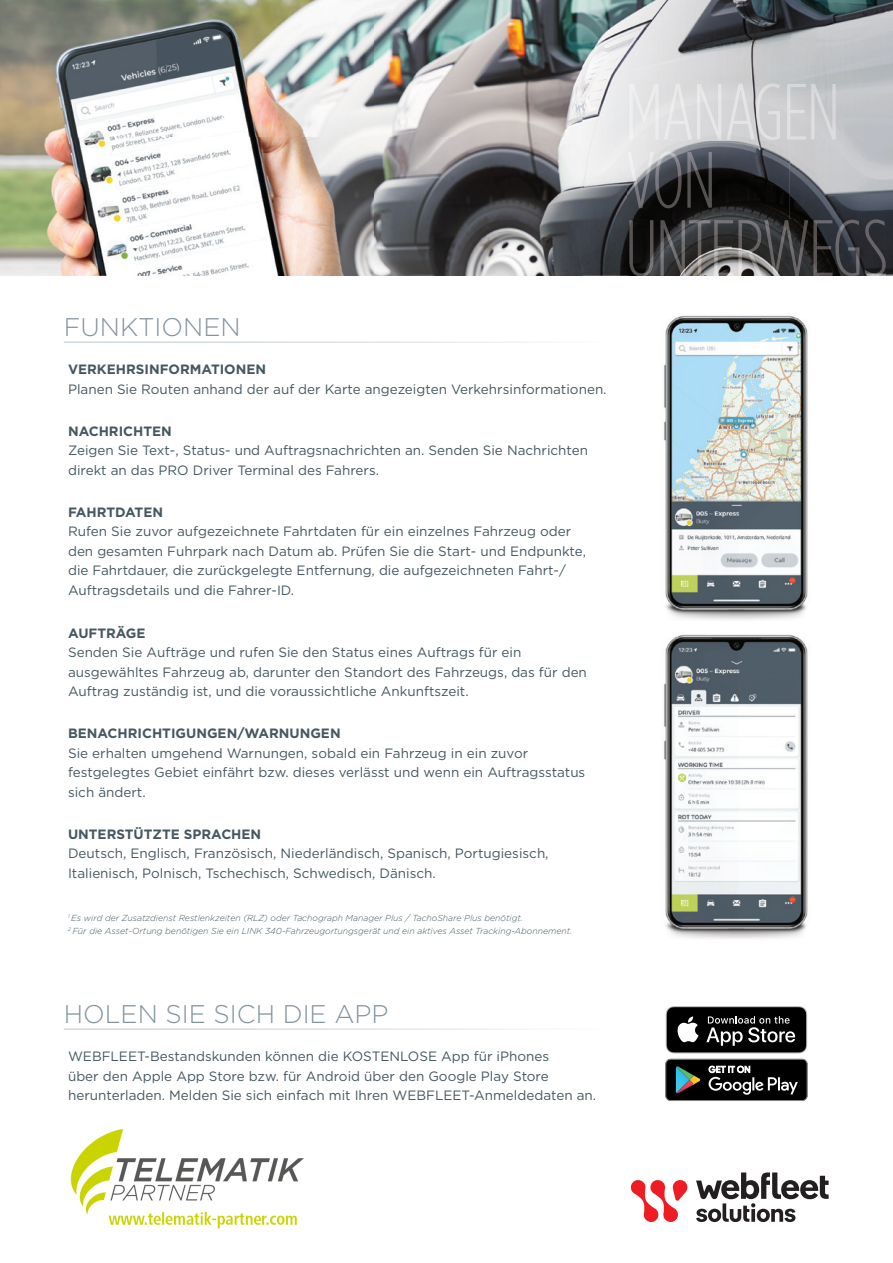
<style>
.page{position:relative;width:893px;height:1263px;background:#fff}
.page>*{position:absolute;margin:0;border:0;box-sizing:border-box;transform-origin:0 0}
.t1{font:300 25.5px "Gotham";color:#83949d}
.t2{font:13.5px/19.5px "Gotham";color:#455760}
.t3{font:700 13.5px "Gotham";color:#455760}
.t4{font:italic 300 8.7px/12.6px "Gotham";color:#455760}
</style>
<div class="page">
<svg style="left:696px;top:1172px;width:133px;height:50px"></svg>
<svg style="left:630px;top:1180px;width:58px;height:42px"></svg>
<img style="left:663px;top:315px;width:145px;height:624px">
<svg style="left:665px;top:1006px;width:143px;height:95px;background:#3c3e3e"></svg>
<img style="left:0;top:0;width:582px;height:138px">
<img style="left:0;top:138px;width:168px;height:138px">
<img style="left:582px;top:0;width:311px;height:92px">
<img style="left:582px;top:92px;width:52px;height:184px">
<img style="left:790px;top:92px;width:103px;height:138px">
<img style="left:168px;top:138px;width:415px;height:138px">
<img style="left:634px;top:140px;width:156px;height:79px">
<img style="left:886px;top:230px;width:7px;height:46px">
<img style="left:629px;top:83px;width:211px;height:57px">
<img style="left:627px;top:151px;width:85px;height:57px">
<img style="left:629px;top:219px;width:257px;height:57px">
<img style="left:70px;top:1129px;width:234px;height:100px">
<h1 class="t1" style="left:64px;top:311px;width:178px">FUNKTIONEN</h1>
<p class="t3" style="left:68px;top:360px;width:200px">VERKEHRSINFORMATIONEN</p>
<p class="t2" style="left:68px;top:379px;width:540px">Planen Sie Routen anhand der auf der Karte angezeigten Verkehrsinformationen.</p>
<p class="t3" style="left:68px;top:422px;width:105px">NACHRICHTEN</p>
<p class="t2" style="left:68px;top:441px;width:522px">Zeigen Sie Text-, Status- und Auftragsnachrichten an. Senden Sie Nachrichten direkt an das PRO Driver Terminal des Fahrers.</p>
<p class="t3" style="left:68px;top:503px;width:96px">FAHRTDATEN</p>
<p class="t2" style="left:68px;top:521px;width:519px">Rufen Sie zuvor aufgezeichnete Fahrtdaten für ein einzelnes Fahrzeug oder den gesamten Fuhrpark nach Datum ab. Prüfen Sie die Start- und Endpunkte, die Fahrtdauer, die zurückgelegte Entfernung, die aufgezeichneten Fahrt-/ Auftragsdetails und die Fahrer-ID.</p>
<p class="t3" style="left:68px;top:624px;width:79px">AUFTRÄGE</p>
<p class="t2" style="left:68px;top:642px;width:520px">Senden Sie Aufträge und rufen Sie den Status eines Auftrags für ein ausgewähltes Fahrzeug ab, darunter den Standort des Fahrzeugs, das für den<br>Auftrag zuständig ist, und die voraussichtliche Ankunftszeit.</p>
<p class="t3" style="left:68px;top:725px;width:274px">BENACHRICHTIGUNGEN/WARNUNGEN</p>
<p class="t2" style="left:68px;top:743px;width:519px">Sie erhalten umgehend Warnungen, sobald ein Fahrzeug in ein zuvor festgelegtes Gebiet einfährt bzw. dieses verlässt und wenn ein Auftragsstatus sich ändert.</p>
<p class="t3" style="left:68px;top:825px;width:195px">UNTERSTÜTZTE SPRACHEN</p>
<p class="t2" style="left:68px;top:844px;width:482px">Deutsch, Englisch, Französisch, Niederländisch, Spanisch, Portugiesisch,<br>Italienisch, Polnisch, Tschechisch, Schwedisch, Dänisch.</p>
<p class="t4" style="left:68px;top:912px;width:506px"><sup>1</sup> Es wird der Zusatzdienst Restlenkzeiten (RLZ) oder Tachograph Manager Plus / TachoShare Plus benötigt.<br><sup>2</sup> Für die Asset-Ortung benötigen Sie ein LINK 340-Fahrzeugortungsgerät und ein aktives Asset Tracking-Abonnement.</p>
<h1 class="t1" style="left:64px;top:998px;width:326px">HOLEN SIE SICH DIE APP</h1>
<p class="t2" style="left:68px;top:1046px;width:530px">WEBFLEET-Bestandskunden können die KOSTENLOSE App für iPhones<br>über den Apple App Store bzw. für Android über den Google Play Store herunterladen. Melden Sie sich einfach mit Ihren WEBFLEET-Anmeldedaten an.</p>
</div>
